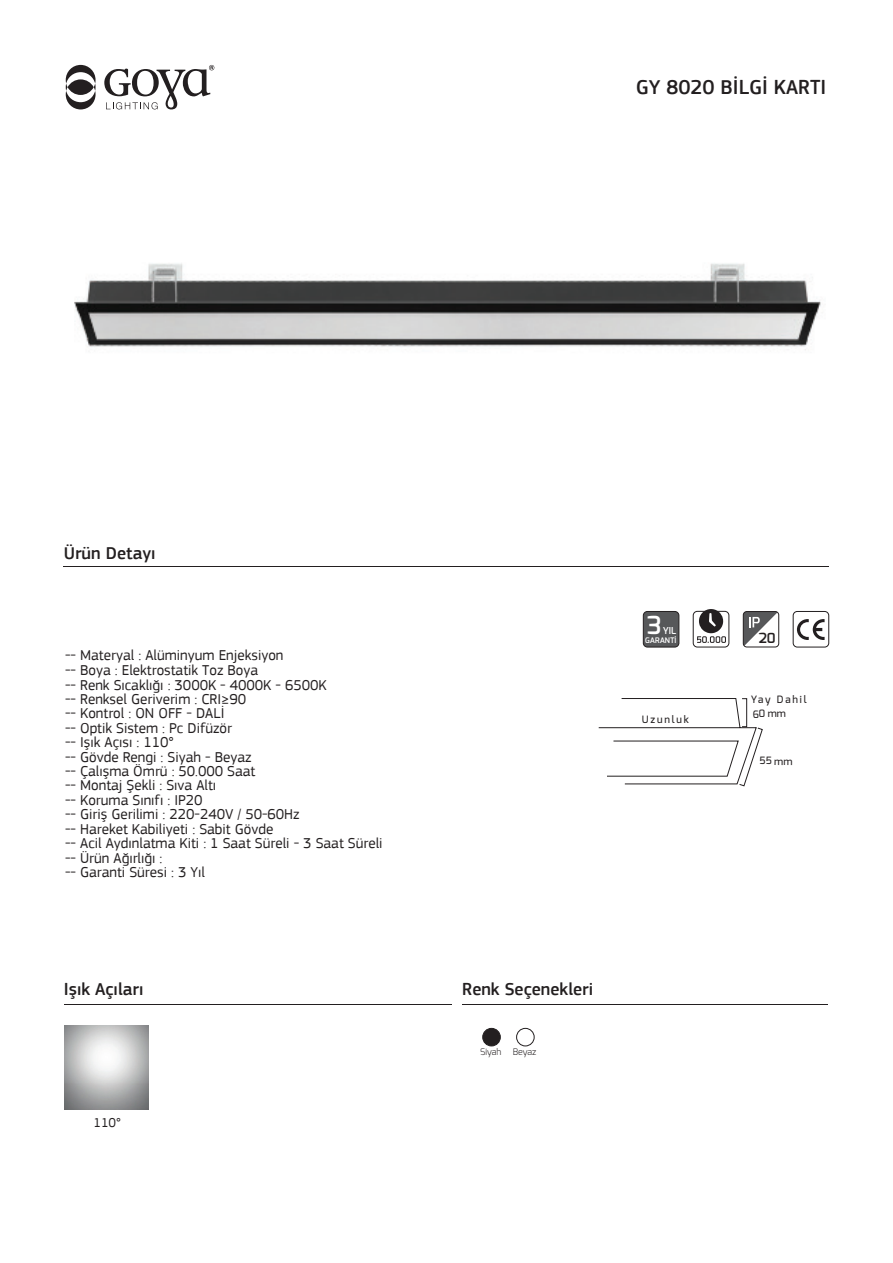
<style>
.page{position:relative;width:893px;height:1263px;background:#fff}
.page>*{position:absolute;margin:0;border:0;box-sizing:border-box;transform-origin:0 0}
.t1{font:600 24.9px "Exo";color:#fff}
.t2{font:500 21px "PF Square Sans Pro";color:#231f20}
.t3{font:500 18px "PF Square Sans Pro";color:#231f20}
.t4{font:15px/14.4px "PF Square Sans Pro";color:#231f20}
.t5{font:600 13.95px "Exo";color:#231f20}
.t6{font:13.5px "PF Square Sans Pro";color:#231f20}
.t7{font:500 10.2px/14.1px "Exo";letter-spacing:.18em;color:#231f20}
.t8{font:600 9.45px "Exo";color:#fff}
.t9{font:300 9px "Exo";color:#231f20}
.t10{font:600 7.65px "Exo";color:#fff}
</style>
<div class="page">
<hr style="left:64px;top:1004px;width:387px;height:1px;background:#231f20">
<hr style="left:64px;top:566px;width:765px;height:1px;background:#231f20">
<hr style="left:462px;top:1004px;width:366px;height:1px;background:#231f20">
<svg style="left:66px;top:65px;width:30px;height:44px"></svg>
<svg style="left:104px;top:65px;width:110px;height:44px"></svg>
<div style="left:516px;top:1028px;width:18px;height:18px;border:1px solid #231f20;border-radius:50%"></div>
<div style="left:483px;top:1028px;width:17px;height:18px;background:#231f20;border-radius:50%"></div>
<div style="left:482px;top:1028px;width:19px;height:18px;border:1px solid #231f20;border-radius:50%"></div>
<div style="left:793px;top:611px;width:36px;height:36px;border:1px solid #231f20;border-radius:4px"></div>
<svg style="left:797px;top:619px;width:28px;height:21px"></svg>
<div style="left:743px;top:611px;width:36px;height:36px;border:1px solid #231f20;border-radius:4px"></div>
<svg style="left:743px;top:611px;width:34px;height:35px"></svg>
<div style="left:643px;top:611px;width:36px;height:36px;background:#57585a;border-radius:4px"></div>
<div style="left:643px;top:611px;width:36px;height:36px;border:1px solid #231f20;border-radius:4px"></div>
<img style="left:64px;top:1025px;width:84px;height:85px">
<div style="left:693px;top:611px;width:36px;height:36px;border:1px solid #231f20;border-radius:4px"></div>
<svg style="left:697px;top:609px;width:29px;height:34px"></svg>
<svg style="left:599px;top:698px;width:164px;height:88px"></svg>
<img style="left:74px;top:263px;width:747px;height:87px">
<h2 class="t2" style="left:636px;top:75px;width:192px">GY 8020 BİLGİ KARTI</h2>
<p class="t3" style="left:64px;top:543px;width:93px">Ürün Detayı</p>
<p class="t4" style="left:65px;top:648px;width:319px">-- Materyal : Alüminyum Enjeksiyon<br>-- Boya : Elektrostatik Toz Boya<br>-- Renk Sıcaklığı : 3000K - 4000K - 6500K<br>-- Renksel Geriverim : CRI≥90<br>-- Kontrol : ON OFF - DALİ<br>-- Optik Sistem : Pc Difüzör<br>-- Işık Açısı : 110°<br>-- Gövde Rengi : Siyah - Beyaz<br>-- Çalışma Ömrü : 50.000 Saat<br>-- Montaj Şekli : Sıva Altı<br>-- Koruma Sınıfı : IP20<br>-- Giriş Gerilimi : 220-240V / 50-60Hz<br>-- Hareket Kabiliyeti : Sabit Gövde<br>-- Acil Aydınlatma Kiti : 1 Saat Süreli - 3 Saat Süreli -- Ürün Ağırlığı :<br>-- Garanti Süresi : 3 Yıl</p>
<p class="t3" style="left:64px;top:979px;width:81px">Işık Açıları</p>
<p class="t3" style="left:462px;top:979px;width:132px">Renk Seçenekleri</p>
<p class="t6" style="left:94px;top:1115px;width:29px">110°</p>
<p class="t9" style="left:480px;top:1046px;width:23px">Siyah</p>
<p class="t9" style="left:513px;top:1046px;width:25px">Beyaz</p>
<h1 class="t1" style="left:647px;top:609px;width:16px">3</h1>
<p class="t8" style="left:663px;top:624px;width:15px">YIL</p>
<p class="t10" style="left:645px;top:635px;width:33px">GARANTİ</p>
<p class="t5" style="left:759px;top:629px;width:19px">20</p>
<p class="t7" style="left:642px;top:712px;width:49px">Uzunluk</p>
<p class="t7" style="left:751px;top:692px;width:57px">Yay Dahil<br>60 mm</p>
<p class="t7" style="left:760px;top:754px;width:34px">55 mm</p>
</div>
